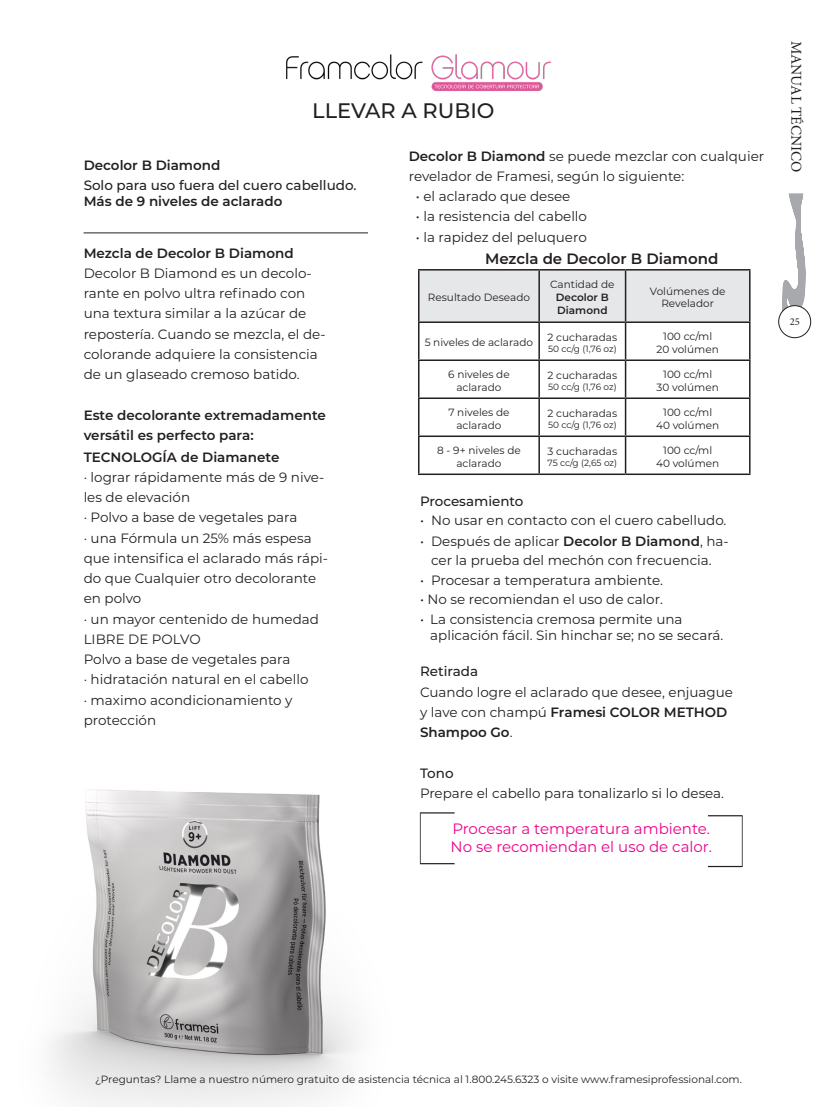
<style>
.page{position:relative;width:837px;height:1107px;background:#fff}
.page>*{position:absolute;margin:0;border:0;box-sizing:border-box;transform-origin:0 0}
.t1{font:500 21px "Montserrat";color:#231f20}
.t2{font:15px "Montserrat";color:#ed028c}
.t3{font:600 15px "Montserrat";color:#231f20}
.t4{font:15px "Minion Pro";color:#231f20}
.t5{font:13.5px/20.2px "Montserrat";color:#231f20}
.t6{font:600 13.5px/20.2px "Montserrat";color:#231f20}
.t7{font:500 13.5px/16.2px "Montserrat";color:#231f20}
.t8{font:10.5px/12.6px "Montserrat";color:#231f20;text-align:center}
.t9{font:600 10.5px/12.6px "Montserrat";color:#231f20;text-align:center}
.t10{font:10.5px "Minion Pro";color:#231f20}
.t11{font:9px "Montserrat";letter-spacing:-.01em;color:#231f20}
.s1{font-weight:600}
.s2{font-weight:400}
</style>
<div class="page">
<svg style="left:781px;top:193px;width:27px;height:120px"></svg>
<div style="left:779px;top:306px;width:32px;height:32px;background:#fff;border-radius:50%"></div>
<div style="left:778px;top:305px;width:33px;height:33px;border:1px solid #231f20;border-radius:50%"></div>
<img style="left:286px;top:54px;width:266px;height:37px">
<img style="left:50px;top:789px;width:307px;height:318px">
<hr style="left:84px;top:233px;width:284px;height:1px;background:#231f20">
<div style="left:420px;top:271px;width:329px;height:50px;background:#e6e7e9"></div>
<hr style="left:418px;top:269px;width:121px;height:2px;background:#231f20">
<hr style="left:418px;top:271px;width:2px;height:50px;background:#231f20">
<hr style="left:539px;top:269px;width:87px;height:2px;background:#231f20">
<hr style="left:538px;top:271px;width:2px;height:50px;background:#231f20">
<hr style="left:626px;top:269px;width:125px;height:2px;background:#231f20">
<hr style="left:625px;top:271px;width:1px;height:50px;background:#231f20">
<hr style="left:749px;top:271px;width:2px;height:50px;background:#231f20">
<hr style="left:418px;top:321px;width:121px;height:2px;background:#231f20">
<hr style="left:418px;top:323px;width:2px;height:36px;background:#231f20">
<hr style="left:539px;top:321px;width:87px;height:2px;background:#231f20">
<hr style="left:538px;top:323px;width:2px;height:36px;background:#231f20">
<hr style="left:626px;top:321px;width:125px;height:2px;background:#231f20">
<hr style="left:625px;top:323px;width:1px;height:36px;background:#231f20">
<hr style="left:749px;top:323px;width:2px;height:36px;background:#231f20">
<hr style="left:418px;top:359px;width:121px;height:2px;background:#231f20">
<hr style="left:418px;top:361px;width:2px;height:37px;background:#231f20">
<hr style="left:539px;top:359px;width:87px;height:2px;background:#231f20">
<hr style="left:538px;top:361px;width:2px;height:37px;background:#231f20">
<hr style="left:626px;top:359px;width:125px;height:2px;background:#231f20">
<hr style="left:625px;top:361px;width:1px;height:37px;background:#231f20">
<hr style="left:749px;top:361px;width:2px;height:37px;background:#231f20">
<hr style="left:418px;top:398px;width:121px;height:1px;background:#231f20">
<hr style="left:418px;top:399px;width:2px;height:37px;background:#231f20">
<hr style="left:539px;top:398px;width:87px;height:1px;background:#231f20">
<hr style="left:538px;top:399px;width:2px;height:37px;background:#231f20">
<hr style="left:626px;top:398px;width:125px;height:1px;background:#231f20">
<hr style="left:625px;top:399px;width:1px;height:37px;background:#231f20">
<hr style="left:749px;top:399px;width:2px;height:37px;background:#231f20">
<hr style="left:418px;top:436px;width:121px;height:1px;background:#231f20">
<hr style="left:418px;top:437px;width:2px;height:37px;background:#231f20">
<hr style="left:539px;top:436px;width:87px;height:1px;background:#231f20">
<hr style="left:538px;top:437px;width:2px;height:37px;background:#231f20">
<hr style="left:626px;top:436px;width:125px;height:1px;background:#231f20">
<hr style="left:625px;top:437px;width:1px;height:37px;background:#231f20">
<hr style="left:749px;top:437px;width:2px;height:37px;background:#231f20">
<hr style="left:418px;top:474px;width:121px;height:1px;background:#231f20">
<hr style="left:539px;top:474px;width:87px;height:1px;background:#231f20">
<hr style="left:626px;top:474px;width:125px;height:1px;background:#231f20">
<hr style="left:420px;top:813px;width:1px;height:51px;background:#231f20">
<hr style="left:420px;top:813px;width:35px;height:1px;background:#231f20">
<hr style="left:420px;top:863px;width:35px;height:1px;background:#231f20">
<hr style="left:742px;top:815px;width:1px;height:52px;background:#231f20">
<hr style="left:708px;top:866px;width:34px;height:1px;background:#231f20">
<hr style="left:708px;top:815px;width:34px;height:1px;background:#231f20">
<p class="t1" style="left:312px;top:96px;width:184px">LLEVAR A RUBIO</p>
<p class="t6" style="left:84px;top:154px;width:138px">Decolor B Diamond</p>
<p class="t7" style="left:84px;top:176px;width:274px">Solo para uso fuera del cuero cabelludo.<br><span class="s1">Más de 9 niveles de aclarado</span></p>
<p class="t6" style="left:84px;top:242px;width:212px">Mezcla de Decolor B Diamond</p>
<p class="t5" style="left:84px;top:263px;width:244px">Decolor B Diamond es un decolo&shy;rante en polvo ultra refinado con una textura similar a la azúcar de repostería. Cuando se mezcla, el de&shy;colorande adquiere la consistencia de un glaseado cremoso batido.</p>
<p class="t6" style="left:84px;top:404px;width:244px">Este decolorante extremadamente versátil es perfecto para:</p>
<p class="t6" style="left:84px;top:446px;width:197px">TECNOLOGÍA de Diamanete</p>
<p class="t5" style="left:84px;top:466px;width:242px">· lograr rápidamente más de 9 nive&shy;les de elevación</p>
<p class="t5" style="left:84px;top:507px;width:215px">· Polvo a base de vegetales para</p>
<p class="t5" style="left:84px;top:527px;width:246px">· una Fórmula un 25% más espesa que intensifica el aclarado más rápi&shy;do que Cualquier otro decolorante en polvo</p>
<p class="t5" style="left:84px;top:608px;width:237px">· un mayor centenido de humedad<br>LIBRE DE POLVO</p>
<p class="t5" style="left:84px;top:649px;width:208px">Polvo a base de vegetales para</p>
<p class="t5" style="left:84px;top:669px;width:226px">· hidratación natural en el cabello</p>
<p class="t5" style="left:84px;top:689px;width:210px">· maximo acondicionamiento y protección</p>
<p class="t5" style="left:409px;top:145px;width:357px"><span class="s1">Decolor B Diamond</span> se puede mezclar con cualquier revelador de Framesi, según lo siguiente:</p>
<p class="t5" style="left:416px;top:186px;width:156px">• el aclarado que desee</p>
<p class="t5" style="left:416px;top:206px;width:173px">• la resistencia del cabello</p>
<p class="t5" style="left:416px;top:226px;width:172px">• la rapidez del peluquero</p>
<p class="t3" style="left:485px;top:248px;width:235px">Mezcla de Decolor B Diamond</p>
<p class="t8" style="left:428px;top:291px;width:104px">Resultado Deseado</p>
<p class="t8" style="left:425px;top:336px;width:110px">5 niveles de aclarado</p>
<p class="t9" style="left:550px;top:278px;width:66px"><span class="s2">Cantidad de<br></span>Decolor B<br>Diamond</p>
<p class="t8" style="left:650px;top:284px;width:77px">Volúmenes de<br>Revelador</p>
<p class="t8" style="left:548px;top:331px;width:71px">2 cucharadas</p>
<p class="t11" style="left:548px;top:342px;width:70px">50 cc/g (1,76 oz)</p>
<p class="t8" style="left:657px;top:330px;width:64px">100 cc/ml<br>20 volúmen</p>
<p class="t8" style="left:448px;top:368px;width:63px">6 niveles de aclarado</p>
<p class="t8" style="left:548px;top:369px;width:71px">2 cucharadas</p>
<p class="t11" style="left:548px;top:380px;width:70px">50 cc/g (1,76 oz)</p>
<p class="t8" style="left:448px;top:406px;width:63px">7 niveles de aclarado</p>
<p class="t8" style="left:548px;top:407px;width:71px">2 cucharadas</p>
<p class="t11" style="left:548px;top:418px;width:70px">50 cc/g (1,76 oz)</p>
<p class="t8" style="left:437px;top:444px;width:85px">8 - 9+ niveles de aclarado</p>
<p class="t8" style="left:548px;top:445px;width:71px">3 cucharadas</p>
<p class="t11" style="left:548px;top:456px;width:71px">75 cc/g (2,65 oz)</p>
<p class="t8" style="left:657px;top:368px;width:64px">100 cc/ml<br>30 volúmen</p>
<p class="t8" style="left:656px;top:406px;width:65px">100 cc/ml<br>40 volúmen</p>
<p class="t8" style="left:656px;top:444px;width:65px">100 cc/ml<br>40 volúmen</p>
<p class="t7" style="left:420px;top:493px;width:105px">Procesamiento</p>
<p class="t5" style="left:420px;top:510px;width:308px">• No usar en contacto con el cuero cabelludo.</p>
<p class="t5" style="left:420px;top:531px;width:310px;line-height:19.5px;text-align:center">• Después de aplicar <span class="s1">Decolor B Diamond</span>, ha&shy;cer la prueba del mechón con frecuencia.</p>
<p class="t5" style="left:420px;top:569px;width:245px">• Procesar a temperatura ambiente.</p>
<p class="t5" style="left:420px;top:589px;width:244px">• No se recomiendan el uso de calor.</p>
<p class="t5" style="left:430px;top:610px;width:295px;line-height:16.2px;text-indent:-10px">• La consistencia cremosa permite una aplicación fácil. Sin hinchar se; no se secará.</p>
<p class="t7" style="left:420px;top:663px;width:60px">Retirada</p>
<p class="t5" style="left:420px;top:681px;width:315px">Cuando logre el aclarado que desee, enjuague y lave con champú <span class="s1">Framesi COLOR METHOD<br>Shampoo Go</span>.</p>
<p class="t7" style="left:420px;top:764px;width:35px">Tono</p>
<p class="t5" style="left:420px;top:782px;width:306px">Prepare el cabello para tonalizarlo si lo desea.</p>
<p class="t2" style="left:452px;top:818px;width:259px">Procesar a temperatura ambiente.</p>
<p class="t2" style="left:451px;top:836px;width:263px">No se recomiendan el uso de calor.</p>
<p class="t4" style="left:806px;top:40px;width:133px;rotate:90deg">MANUAL TÉCNICO</p>
<p class="t10" style="left:790px;top:314px;width:12px">25</p>
<p class="t8" style="left:95px;top:1072px;width:648px">¿Preguntas? Llame a nuestro número gratuito de asistencia técnica al 1.800.245.6323 o visite www.framesiprofessional.com.</p>
</div>
